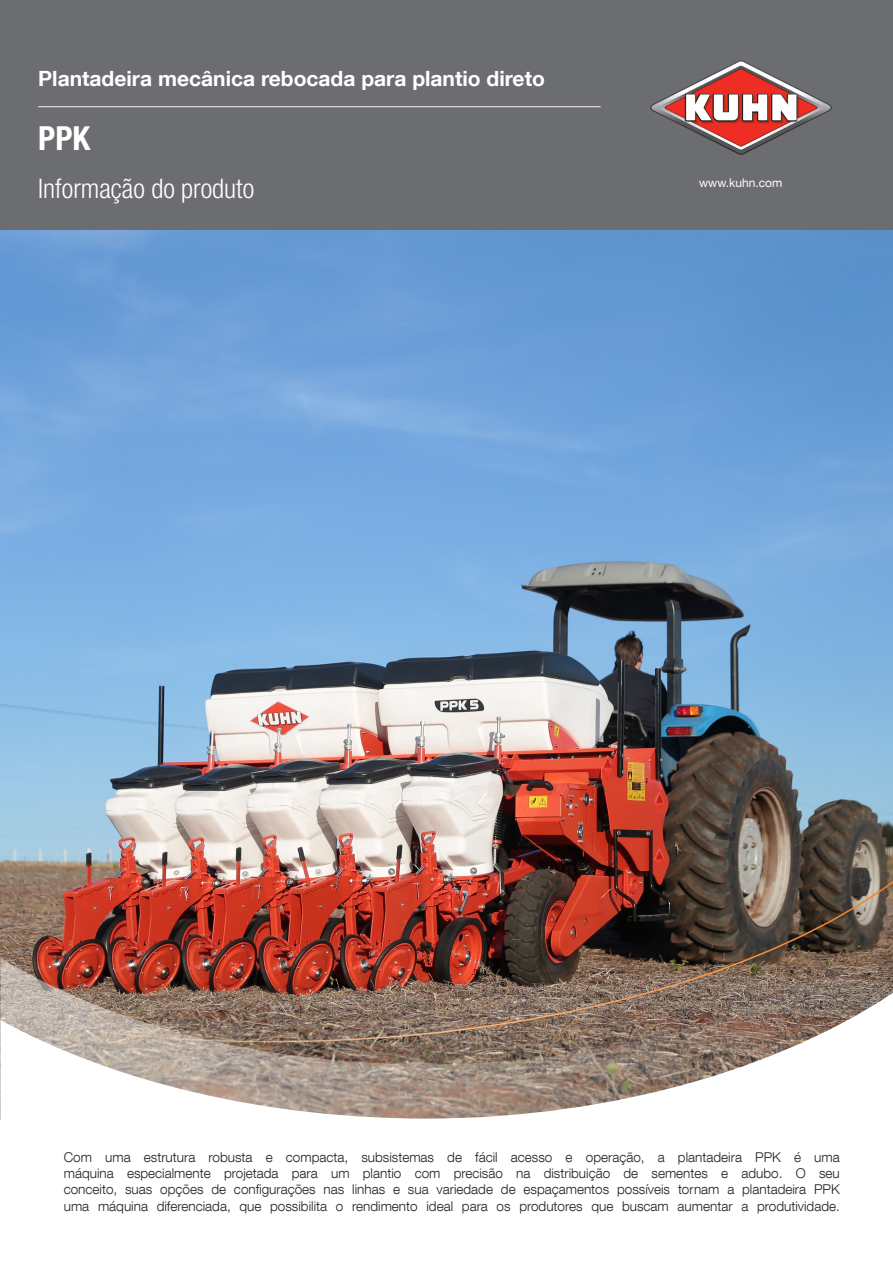
<style>
.page{position:relative;width:893px;height:1263px;background:#fff}
.page>*{position:absolute;margin:0;border:0;box-sizing:border-box;transform-origin:0 0}
.t1{font:700 condensed 33px "Helvetica Neue LT Com";color:#fff}
.t2{font:300 condensed 27px "Helvetica Neue LT Com";color:#fff}
.t3{font:700 21px "Helvetica Neue LT Com";color:#fff}
.t4{font:300 13.5px/16.2px "Helvetica Neue LT Com";color:#231f20}
.t5{font:12px "Helvetica Neue LT Com";color:#fff}
</style>
<div class="page">
<div style="left:0;top:0;width:893px;height:269px;background:#6c6d70"></div>
<img style="left:0;top:230px;width:893px;height:650px">
<img style="left:0;top:880px;width:893px;height:98px">
<svg style="left:0;top:978px;width:893px;height:142px"></svg>
<img style="left:650px;top:60px;width:182px;height:95px">
<hr style="left:38px;top:106px;width:563px;height:1px;background:#fff">
<p class="t3" style="left:38px;top:65px;width:508px">Plantadeira mecânica rebocada para plantio direto</p>
<p class="t1" style="left:38px;top:118px;width:53px">PPK</p>
<p class="t2" style="left:38px;top:172px;width:218px">Informação do produto</p>
<p class="t5" style="left:699px;top:175px;width:85px">www.kuhn.com</p>
<p class="t4" style="left:64px;top:1149px;width:777px">Com uma estrutura robusta e compacta, subsistemas de fácil acesso e operação, a plantadeira PPK é uma</p>
<p class="t4" style="left:64px;top:1165px;width:777px">máquina especialmente projetada para um plantio com precisão na distribuição de sementes e adubo. O seu</p>
<p class="t4" style="left:64px;top:1181px;width:777px">conceito, suas opções de configurações nas linhas e sua variedade de espaçamentos possíveis tornam a plantadeira PPK uma máquina diferenciada, que possibilita o rendimento ideal para os produtores que buscam aumentar a produtividade.</p>
</div>
